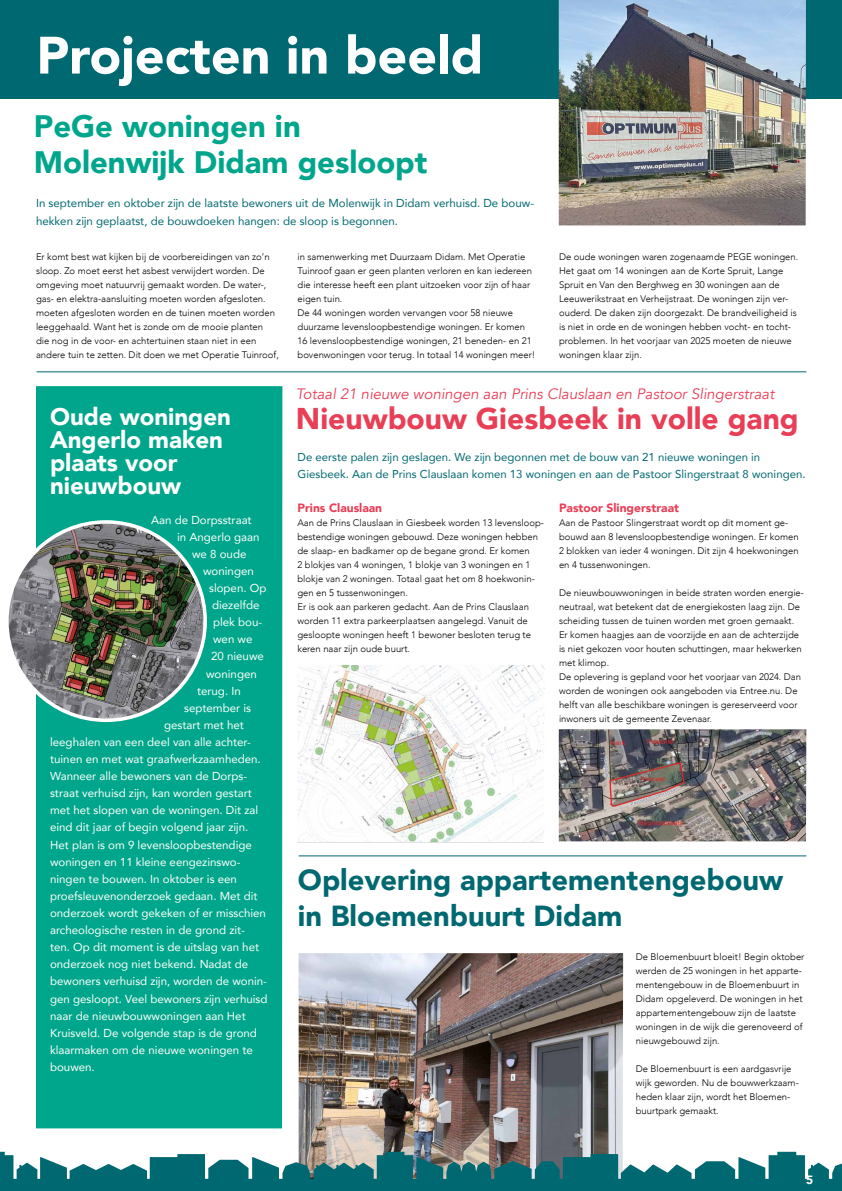
<style>
.page{position:relative;width:842px;height:1191px;background:#fff}
.page>*{position:absolute;margin:0;border:0;box-sizing:border-box;transform-origin:0 0}
.t1{font:900 52px "Avenir";color:#fff}
.t2{font:900 31px/36px "Avenir";color:#00a68b}
.t3{font:900 30px "Avenir";color:#e83f56}
.t4{font:900 29px/36px "Avenir";color:#006871}
.t5{font:900 24px/23px "Avenir";color:#fff}
.t6{font:italic 15px "Avenir";color:#e83f56}
.t7{font:900 12px "Avenir";color:#e83f56}
.t8{font:900 12px "Avenir";color:#fff}
.t9{font:11.5px "Avenir";color:#fff}
.t10{font:11.5px/17.1px "Avenir";color:#006871}
.t11{font:11.4px/17.1px "Avenir";color:#006871}
.t12{font:300 9.5px/14px "Avenir";color:#000}
</style>
<div class="page">
<div style="left:0;top:0;width:842px;height:98px;background:#006871"></div>
<hr style="left:36px;top:371px;width:770px;height:1px;background:#006871">
<img style="left:299px;top:953px;width:324px;height:198px">
<img style="left:297px;top:665px;width:248px;height:177px">
<img style="left:559px;top:729px;width:247px;height:112px">
<div style="left:36px;top:386px;width:246px;height:742px;background:#00a68b"></div>
<img style="left:7px;top:522px;width:198px;height:198px;border-radius:99px">
<div style="left:5px;top:520px;width:202px;height:202px;border:4px solid #fff;border-radius:50%"></div>
<hr style="left:299px;top:855px;width:507px;height:1px;background:#006871">
<svg style="left:0;top:1151px;width:842px;height:40px"></svg>
<img style="left:559px;top:0;width:247px;height:225px">
<h1 class="t1" style="left:36px;top:11px;width:448px">Projecten in beeld</h1>
<h2 class="t2" style="left:34px;top:107px;width:395px">PeGe woningen in<br>Molenwijk Didam gesloopt</h2>
<p class="t10" style="left:36px;top:194px;width:500px">In september en oktober zijn de laatste bewoners uit de Molenwijk in Didam verhuisd. De bouw&shy;hekken zijn geplaatst, de bouwdoeken hangen: de sloop is begonnen.</p>
<p class="t12" style="left:36px;top:250px;width:244px">Er komt best wat kijken bij de voorbereidingen van zo’n sloop. Zo moet eerst het asbest verwijdert worden. De omgeving moet natuurvrij gemaakt worden. De water-, gas- en elektra-aansluiting moeten worden afgesloten. moeten afgesloten worden en de tuinen moeten worden leeggehaald. Want het is zonde om de mooie planten die nog in de voor- en achtertuinen staan niet in een andere tuin te zetten. Dit doen we met Operatie Tuinroof,</p>
<p class="t12" style="left:298px;top:250px;width:239px">in samenwerking met Duurzaam Didam. Met Operatie Tuinroof gaan er geen planten verloren en kan iedereen die interesse heeft een plant uitzoeken voor zijn of haar eigen tuin.<br>De 44 woningen worden vervangen voor 58 nieuwe duurzame levensloopbestendige woningen. Er komen 16 levensloopbestendige woningen, 21 beneden- en 21 bovenwoningen voor terug. In totaal 14 woningen meer!</p>
<p class="t12" style="left:559px;top:250px;width:241px">De oude woningen waren zogenaamde PEGE woningen.<br>Het gaat om 14 woningen aan de Korte Spruit, Lange Spruit en Van den Berghweg en 30 woningen aan de Leeuwerikstraat en Verheijstraat. De woningen zijn ver&shy;ouderd. De daken zijn doorgezakt. De brandveiligheid is is niet in orde en de woningen hebben vocht- en tocht&shy;problemen. In het voorjaar van 2025 moeten de nieuwe woningen klaar zijn.</p>
<h3 class="t5" style="left:50px;top:405px;width:182px">Oude woningen<br>Angerlo maken plaats voor nieuwbouw</h3>
<p class="t9" style="left:151px;top:510px;width:102px">Aan de Dorpsstraat</p>
<p class="t9" style="left:177px;top:527px;width:84px">in Angerlo gaan</p>
<p class="t9" style="left:192px;top:544px;width:56px">we 8 oude</p>
<p class="t9" style="left:203px;top:561px;width:52px">woningen</p>
<p class="t9" style="left:209px;top:579px;width:59px">slopen. Op</p>
<p class="t9" style="left:212px;top:596px;width:49px">diezelfde</p>
<p class="t9" style="left:213px;top:613px;width:51px">plek bou-</p>
<p class="t9" style="left:213px;top:630px;width:41px">wen we</p>
<p class="t9" style="left:211px;top:647px;width:54px">20 nieuwe</p>
<p class="t9" style="left:206px;top:664px;width:52px">woningen</p>
<p class="t9" style="left:197px;top:681px;width:45px">terug. In</p>
<p class="t9" style="left:184px;top:698px;width:68px">september is</p>
<p class="t9" style="left:164px;top:715px;width:81px">gestart met het</p>
<p class="t9" style="left:50px;top:732px;width:202px">leeghalen van een deel van alle achter-</p>
<p class="t9" style="left:50px;top:750px;width:212px">tuinen en met wat graafwerkzaamheden.</p>
<p class="t9" style="left:50px;top:767px;width:199px">Wanneer alle bewoners van de Dorps-</p>
<p class="t9" style="left:50px;top:784px;width:203px">straat verhuisd zijn, kan worden gestart</p>
<p class="t9" style="left:50px;top:801px;width:210px">met het slopen van de woningen. Dit zal</p>
<p class="t9" style="left:50px;top:818px;width:200px">eind dit jaar of begin volgend jaar zijn.</p>
<p class="t9" style="left:50px;top:835px;width:203px">Het plan is om 9 levensloopbestendige</p>
<p class="t9" style="left:50px;top:852px;width:192px">woningen en 11 kleine eengezinswo-</p>
<p class="t9" style="left:50px;top:869px;width:188px">ningen te bouwen. In oktober is een</p>
<p class="t9" style="left:50px;top:886px;width:209px">proefsleuvenonderzoek gedaan. Met dit</p>
<p class="t9" style="left:50px;top:903px;width:217px">onderzoek wordt gekeken of er misschien</p>
<p class="t9" style="left:50px;top:921px;width:196px">archeologische resten in de grond zit-</p>
<p class="t9" style="left:50px;top:938px;width:211px">ten. Op dit moment is de uitslag van het</p>
<p class="t9" style="left:50px;top:955px;width:200px">onderzoek nog niet bekend. Nadat de</p>
<p class="t9" style="left:50px;top:972px;width:218px">bewoners verhuisd zijn, worden de wonin-</p>
<p class="t9" style="left:50px;top:989px;width:219px">gen gesloopt. Veel bewoners zijn verhuisd</p>
<p class="t9" style="left:50px;top:1006px;width:197px">naar de nieuwbouwwoningen aan Het</p>
<p class="t9" style="left:50px;top:1023px;width:208px">Kruisveld. De volgende stap is de grond</p>
<p class="t9" style="left:50px;top:1040px;width:204px">klaarmaken om de nieuwe woningen te</p>
<p class="t9" style="left:50px;top:1057px;width:46px">bouwen.</p>
<h3 class="t6" style="left:296px;top:385px;width:480px">Totaal 21 nieuwe woningen aan Prins Clauslaan en Pastoor Slingerstraat</h3>
<h3 class="t3" style="left:296px;top:393px;width:504px">Nieuwbouw Giesbeek in volle gang</h3>
<p class="t11" style="left:298px;top:448px;width:509px">De eerste palen zijn geslagen. We zijn begonnen met de bouw van 21 nieuwe woningen in<br>Giesbeek. Aan de Prins Clauslaan komen 13 woningen en aan de Pastoor Slingerstraat 8 woningen.</p>
<p class="t7" style="left:297px;top:498px;width:86px">Prins Clauslaan</p>
<p class="t12" style="left:297px;top:516px;width:248px">Aan de Prins Clauslaan in Giesbeek worden 13 levensloop&shy;bestendige woningen gebouwd. Deze woningen hebben de slaap- en badkamer op de begane grond. Er komen<br>2 blokjes van 4 woningen, 1 blokje van 3 woningen en 1 blokje van 2 woningen. Totaal gaat het om 8 hoekwonin&shy;gen en 5 tussenwoningen.<br>Er is ook aan parkeren gedacht. Aan de Prins Clauslaan worden 11 extra parkeerplaatsen aangelegd. Vanuit de gesloopte woningen heeft 1 bewoner besloten terug te keren naar zijn oude buurt.</p>
<p class="t7" style="left:559px;top:498px;width:121px">Pastoor Slingerstraat</p>
<p class="t12" style="left:559px;top:516px;width:241px">Aan de Pastoor Slingerstraat wordt op dit moment ge&shy;bouwd aan 8 levensloopbestendige woningen. Er komen 2 blokken van ieder 4 woningen. Dit zijn 4 hoekwoningen en 4 tussenwoningen.</p>
<p class="t12" style="left:559px;top:586px;width:247px">De nieuwbouwwoningen in beide straten worden energie&shy;neutraal, wat betekent dat de energiekosten laag zijn. De scheiding tussen de tuinen worden met groen gemaakt.<br>Er komen haagjes aan de voorzijde en aan de achterzijde is niet gekozen voor houten schuttingen, maar hekwerken met klimop.<br>De oplevering is gepland voor het voorjaar van 2024. Dan worden de woningen ook aangeboden via Entree.nu. De helft van alle beschikbare woningen is gereserveerd voor inwoners uit de gemeente Zevenaar.</p>
<h3 class="t4" style="left:298px;top:860px;width:487px">Oplevering appartementengebouw in Bloemenbuurt Didam</h3>
<p class="t12" style="left:636px;top:950px;width:170px">De Bloemenbuurt bloeit! Begin oktober werden de 25 woningen in het apparte&shy;mentengebouw in de Bloemenbuurt in Didam opgeleverd. De woningen in het appartementengebouw zijn de laatste woningen in de wijk die gerenoveerd of nieuwgebouwd zijn.</p>
<p class="t12" style="left:636px;top:1062px;width:164px">De Bloemenbuurt is een aardgasvrije wijk geworden. Nu de bouwwerkzaam&shy;heden klaar zijn, wordt het Bloemen&shy;buurtpark gemaakt.</p>
<p class="t8" style="left:806px;top:1170px;width:9px">5</p>
</div>
